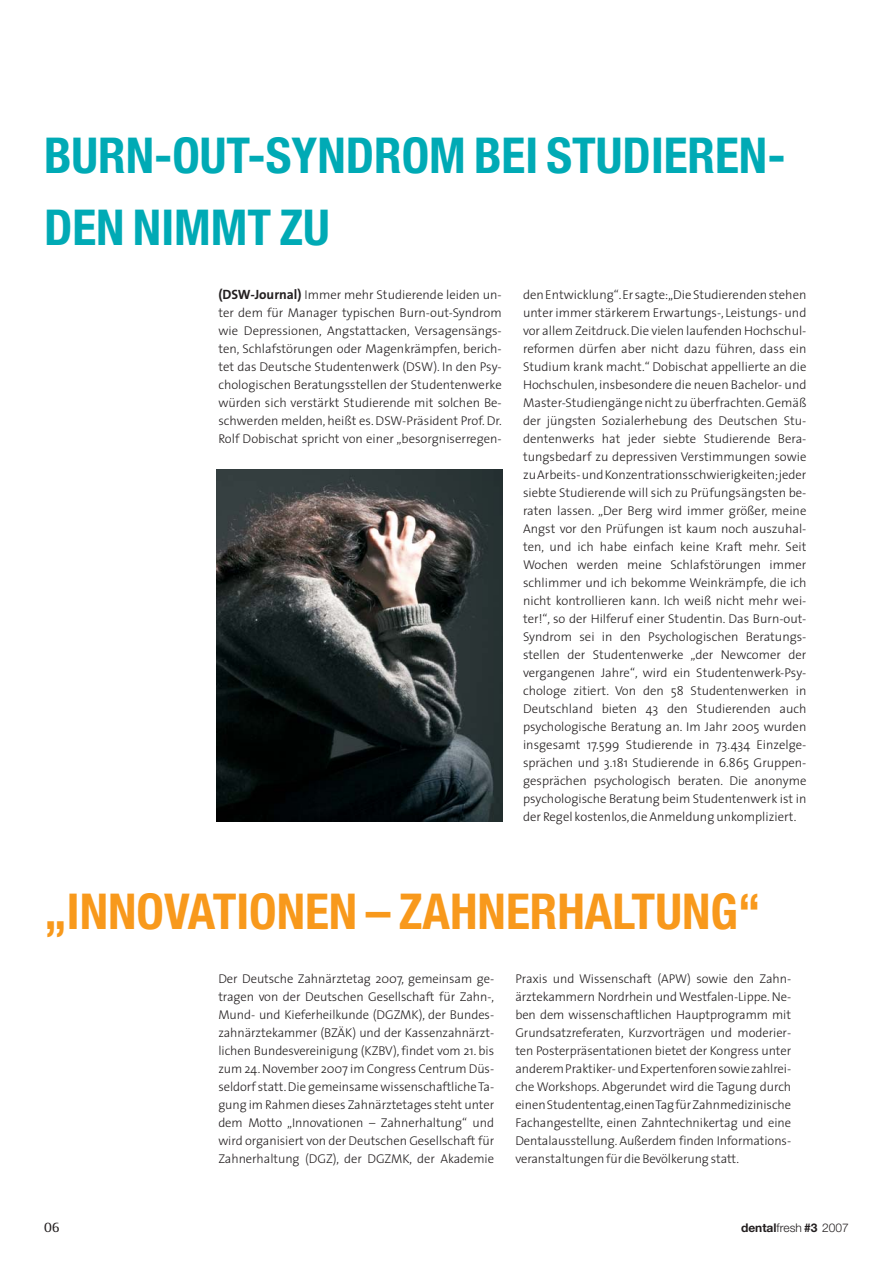
<style>
.page{position:relative;width:893px;height:1263px;background:#fff}
.page>*{position:absolute;margin:0;border:0;box-sizing:border-box;transform-origin:0 0}
.t1{font:700 condensed 49.5px/72px "Helvetica Neue";color:#00aab5}
.t2{font:700 condensed 49.5px "Helvetica Neue";color:#f8991c}
.t3{font:15px "Rotis Serif";color:#231f20}
.t4{font:300 12.75px/18px "The Sans";letter-spacing:-.005em;color:#231f20;text-align:justify}
.t5{font:300 12px "Helvetica Neue";color:#231f20}
.s1{font-weight:700;font-size:13.5px}
.s2{font-weight:700}
</style>
<div class="page">
<img style="left:217px;top:470px;width:285px;height:351px">
<h1 class="t1" style="left:44px;top:124px;width:743px">BURN-OUT-SYNDROM BEI STUDIEREN-<br>DEN NIMMT ZU</h1>
<p class="t4" style="left:218px;top:287px;width:285px"><span class="s1">(DSW-Journal)</span> Immer mehr Studierende leiden un&shy;ter dem für Manager typischen Burn-out-Syndrom wie Depressionen, Angstattacken, Versagensängs&shy;ten, Schlafstörungen oder Magenkrämpfen, berich&shy;tet das Deutsche Studentenwerk (DSW). In den Psy&shy;chologischen Beratungsstellen der Studentenwerke würden sich verstärkt Studierende mit solchen Be&shy;schwerden melden, heißt es. DSW-Präsident Prof. Dr.<br>Rolf Dobischat spricht von einer „besorgniserregen-</p>
<p class="t4" style="left:523px;top:287px;width:285px">den Entwicklung“.Er sagte:„Die Studierenden stehen unter immer stärkerem Erwartungs-, Leistungs- und vor allem Zeitdruck. Die vielen laufenden Hochschul&shy;reformen dürfen aber nicht dazu führen, dass ein Studium krank macht.“ Dobischat appellierte an die Hochschulen, insbesondere die neuen Bachelor- und Master-Studiengänge nicht zu überfrachten.Gemäß der jüngsten Sozialerhebung des Deutschen Stu&shy;dentenwerks hat jeder siebte Studierende Bera&shy;tungsbedarf zu depressiven Verstimmungen sowie zu Arbeits- und Konzentrationsschwierigkeiten;jeder siebte Studierende will sich zu Prüfungsängsten be&shy;raten lassen. „Der Berg wird immer größer, meine Angst vor den Prüfungen ist kaum noch auszuhal&shy;ten, und ich habe einfach keine Kraft mehr. Seit Wochen werden meine Schlafstörungen immer schlimmer und ich bekomme Weinkrämpfe, die ich nicht kontrollieren kann. Ich weiß nicht mehr wei&shy;ter!“, so der Hilferuf einer Studentin. Das Burn-out-Syndrom sei in den Psychologischen Beratungs&shy;stellen der Studentenwerke „der Newcomer der vergangenen Jahre“, wird ein Studentenwerk-Psy&shy;chologe zitiert. Von den 58 Studentenwerken in Deutschland bieten 43 den Studierenden auch psychologische Beratung an. Im Jahr 2005 wurden insgesamt 17.599 Studierende in 73.434 Einzelge&shy;sprächen und 3.181 Studierende in 6.865 Gruppen&shy;gesprächen psychologisch beraten. Die anonyme psychologische Beratung beim Studentenwerk ist in der Regel kostenlos,die Anmeldung unkompliziert.</p>
<h1 class="t2" style="left:44px;top:894px;width:718px">„INNOVATIONEN – ZAHNERHALTUNG“</h1>
<p class="t4" style="left:218px;top:971px;width:277px">Der Deutsche Zahnärztetag 2007, gemeinsam ge&shy;tragen von der Deutschen Gesellschaft für Zahn-, Mund- und Kieferheilkunde (DGZMK), der Bundes&shy;zahnärztekammer (BZÄK) und der Kassenzahnärzt&shy;lichen Bundesvereinigung (KZBV), findet vom 21. bis zum 24. November 2007 im Congress Centrum Düs&shy;seldorf statt. Die gemeinsame wissenschaftliche Ta&shy;gung im Rahmen dieses Zahnärztetages steht unter dem Motto „Innovationen – Zahnerhaltung“ und wird organisiert von der Deutschen Gesellschaft für Zahnerhaltung (DGZ), der DGZMK, der Akademie</p>
<p class="t4" style="left:515px;top:971px;width:277px">Praxis und Wissenschaft (APW) sowie den Zahn&shy;ärztekammern Nordrhein und Westfalen-Lippe. Ne&shy;ben dem wissenschaftlichen Hauptprogramm mit Grundsatzreferaten, Kurzvorträgen und moderier&shy;ten Posterpräsentationen bietet der Kongress unter anderem Praktiker- und Expertenforen sowie zahlrei&shy;che Workshops. Abgerundet wird die Tagung durch einen Studententag,einen Tag für Zahnmedizinische Fachangestellte, einen Zahntechnikertag und eine Dentalausstellung. Außerdem finden Informations&shy;veranstaltungen für die Bevölkerung statt.</p>
<p class="t3" style="left:44px;top:1222px;width:17px">06</p>
<p class="t5" style="left:741px;top:1224px;width:109px"><span class="s2">dental</span>fresh <span class="s2">#3</span> 2007</p>
</div>
